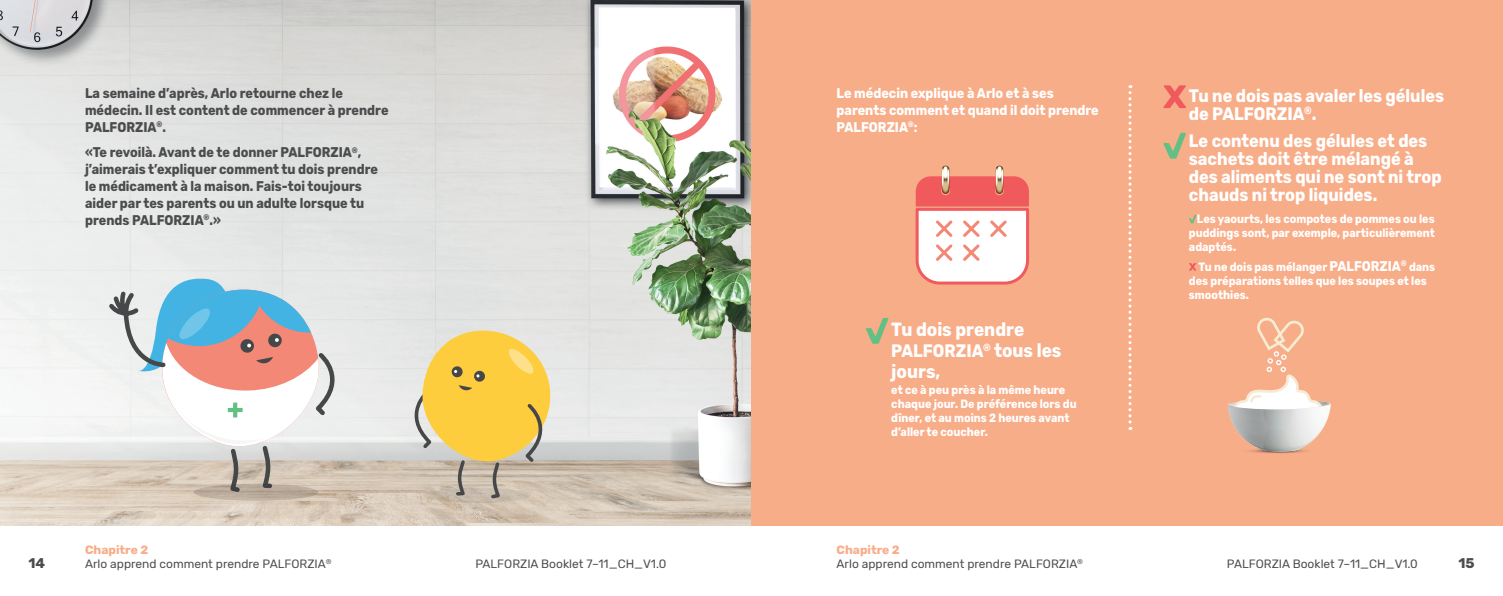
<style>
.page{position:relative;width:1503px;height:596px;background:#fff}
.page>*{position:absolute;margin:0;border:0;box-sizing:border-box;transform-origin:0 0}
._19pt_Dialogue_Main{font:700 19px "Rubik";color:#fff;scale:.9 1}
._19pt_Dialogue_Main-2{font:700 18px/18px "Rubik";color:#fff;scale:.9 1}
._14pt_Dialogue_Main{font:700 14px/16.8px "Rubik";color:#4b4c4d;scale:.9 1}
._14pt_Dialogue_Main-2{font:700 14px/16.8px "Rubik";color:#fff;scale:.9 1}
._14pt_Dialogue_Main-3{font:700 14px "Rubik";color:#4b4c4d}
._19pt_Dialogue_Main-3{font:700 12px/14px "Rubik";color:#fff;scale:.9 1}
._12pt_Rubik_Regular{font:12px "Rubik";color:#4b4c4d}
._12pt_Rubik_Regular-2{font:700 12px "Rubik";color:#f8ad89}
.s1{font-size:19px}
.s2{font-size:14px}
</style>
<div class="page">
<img style="left:0;top:0;width:751px;height:524px">
<svg style="left:422px;top:487px;width:109px;height:15px"></svg>
<svg style="left:401px;top:328px;width:154px;height:172px;background:#e4ca82"></svg>
<svg style="left:137px;top:276px;width:182px;height:12px;background:#cee1e7"></svg>
<svg style="left:105px;top:288px;width:243px;height:207px"></svg>
<svg style="left:193px;top:483px;width:125px;height:17px;background:#b3a597"></svg>
<div style="left:751px;top:0;width:751px;height:524px;background:#f8ad89"></div>
<svg style="left:1128px;top:85px;width:3px;height:344px"></svg>
<svg style="left:1189px;top:215px;width:7px;height:8px"></svg>
<svg style="left:1189px;top:263px;width:7px;height:7px"></svg>
<img style="left:1227px;top:401px;width:104px;height:52px">
<svg style="left:1231px;top:317px;width:93px;height:92px"></svg>
<svg style="left:1163px;top:85px;width:23px;height:23px"></svg>
<svg style="left:865px;top:318px;width:23px;height:25px"></svg>
<svg style="left:1163px;top:133px;width:23px;height:25px"></svg>
<img style="left:941px;top:165px;width:8px;height:11px">
<img style="left:995px;top:165px;width:8px;height:11px">
<svg style="left:915px;top:176px;width:114px;height:109px;background:#f7bcb9"></svg>
<p class="_14pt_Dialogue_Main" style="left:85px;top:85px;width:339px">La semaine d’après, Arlo retourne chez le médecin. Il est content de commencer à prendre<br>PALFORZIA<sup>®</sup>.</p>
<p class="_14pt_Dialogue_Main" style="left:85px;top:144px;width:327px">«Te revoilà. Avant de te donner PALFORZIA<sup>®</sup>, j’aimerais t’expliquer comment tu dois prendre le médicament à la maison. Fais-toi toujours aider par tes parents ou un adulte lorsque tu prends PALFORZIA<sup>®</sup>.»</p>
<p class="_14pt_Dialogue_Main-2" style="left:836px;top:85px;width:293px">Le médecin explique à Arlo et à ses parents comment et quand il doit prendre<br>PALFORZIA<sup>®</sup>:</p>
<p class="_19pt_Dialogue_Main" style="left:891px;top:318px;width:149px">Tu dois prendre</p>
<p class="_19pt_Dialogue_Main-2" style="left:891px;top:342px;width:190px">PALFORZIA<sup>®</sup> <span class="s1">tous les</span></p>
<p class="_19pt_Dialogue_Main" style="left:891px;top:360px;width:56px">jours,</p>
<p class="_19pt_Dialogue_Main-3" style="left:891px;top:383px;width:207px">et ce à peu près à la même heure chaque jour. De préférence lors du dîner, et au moins 2 heures avant d’aller te coucher.</p>
<p class="_19pt_Dialogue_Main-2" style="left:1188px;top:87px;width:285px">Tu ne dois pas avaler les gélules de PALFORZIA<sup>®</sup>.</p>
<p class="_19pt_Dialogue_Main-2" style="left:1188px;top:132px;width:282px">Le contenu des gélules et des sachets doit être mélangé à des aliments qui ne sont ni trop chauds ni trop liquides.</p>
<p class="_19pt_Dialogue_Main-3" style="left:1188px;top:212px;width:275px;text-align:justify;text-indent:8px">Les yaourts, les compotes de pommes ou les puddings sont, par exemple, particulièrement adaptés.</p>
<p class="_19pt_Dialogue_Main-3" style="left:1188px;top:259px;width:275px;text-indent:9px">Tu ne dois pas mélanger <span class="s2">PALFORZIA</span><sup>®</sup> dans des préparations telles que les soupes et les smoothies.</p>
<p class="_12pt_Rubik_Regular-2" style="left:85px;top:542px;width:65px">Chapitre 2</p>
<p class="_12pt_Rubik_Regular" style="left:85px;top:556px;width:248px">Arlo apprend comment prendre PALFORZIA<sup>®</sup></p>
<p class="_12pt_Rubik_Regular-2" style="left:836px;top:542px;width:65px">Chapitre 2</p>
<p class="_12pt_Rubik_Regular" style="left:836px;top:556px;width:248px">Arlo apprend comment prendre PALFORZIA<sup>®</sup></p>
<p class="_14pt_Dialogue_Main-3" style="left:28px;top:554px;width:18px">14</p>
<p class="_12pt_Rubik_Regular" style="left:475px;top:556px;width:193px">PALFORZIA Booklet 7–11_CH_V1.0</p>
<p class="_12pt_Rubik_Regular" style="left:1226px;top:556px;width:193px">PALFORZIA Booklet 7–11_CH_V1.0</p>
<p class="_14pt_Dialogue_Main-3" style="left:1458px;top:554px;width:18px">15</p>
</div>
